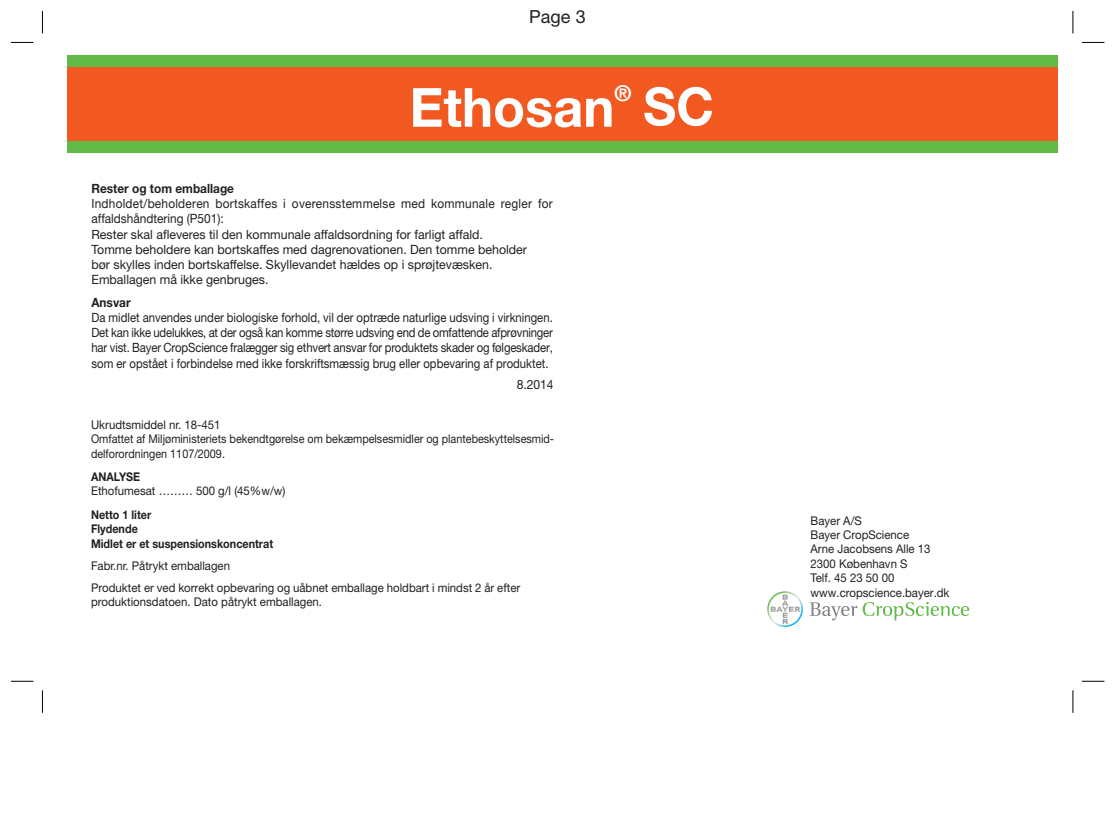
<style>
.page{position:relative;width:1115px;height:830px;background:#fff}
.page>*{position:absolute;margin:0;border:0;box-sizing:border-box;transform-origin:0 0}
.t1{font:700 54px "Helvetica Neue";color:#fff}
.t2{font:700 52.5px "Helvetica Neue";color:#fff}
.t3{font:700 21.9px "Helvetica Neue";color:#fff}
.t4{font:18px "Helvetica Neue";color:#231f20}
.t5{font:12.75px/15.3px "Helvetica Neue";color:#231f20;text-align:justify;scale:.89 1}
.t6{font:12.75px/15.3px "Helvetica Neue";color:#231f20;scale:.93 1}
.t7{font:700 12.75px "Helvetica Neue";color:#231f20;scale:.93 1}
.t8{font:12.75px "Helvetica Neue";color:#231f20;scale:.95 1}
.t9{font:12px/14.4px "Helvetica Neue";color:#231f20;scale:.95 1}
.t10{font:700 12px/14.4px "Helvetica Neue";color:#231f20;scale:.9 1}
</style>
<div class="page">
<svg style="left:1072px;top:690px;width:1px;height:22px"></svg>
<svg style="left:1072px;top:11px;width:1px;height:22px"></svg>
<svg style="left:42px;top:690px;width:1px;height:22px"></svg>
<svg style="left:42px;top:11px;width:1px;height:22px"></svg>
<svg style="left:1082px;top:680px;width:21px;height:1px"></svg>
<svg style="left:11px;top:680px;width:22px;height:1px"></svg>
<svg style="left:1081px;top:42px;width:22px;height:1px"></svg>
<svg style="left:11px;top:42px;width:22px;height:1px"></svg>
<div style="left:67px;top:67px;width:990px;height:74px;background:#f15921"></div>
<div style="left:67px;top:55px;width:990px;height:12px;background:#60bb46"></div>
<div style="left:67px;top:141px;width:990px;height:11px;background:#60bb46"></div>
<svg style="left:809px;top:602px;width:159px;height:18px"></svg>
<svg style="left:767px;top:591px;width:35px;height:35px"></svg>
<h3 class="t4" style="left:529px;top:10px;width:58px">Page 3</h3>
<h1 class="t1" style="left:409px;top:88px;width:206px">Ethosan</h1>
<h3 class="t3" style="left:614px;top:85px;width:18px">®</h3>
<h2 class="t2" style="left:643px;top:88px;width:72px">SC</h2>
<p class="t7" style="left:91px;top:183px;width:155px">Rester og tom emballage</p>
<p class="t6" style="left:91px;top:197px;width:497px">Indholdet/beholderen bortskaffes i overensstemmelse med kommunale regler for affaldshåndtering (P501):<br>Rester skal afleveres til den kommunale affaldsordning for farligt affald.<br>Tomme beholdere kan bortskaffes med dagrenovationen. Den tomme beholder<br>bør skylles inden bortskaffelse. Skyllevandet hældes op i sprøjtevæsken.<br>Emballagen må ikke genbruges.</p>
<p class="t7" style="left:91px;top:297px;width:44px">Ansvar</p>
<p class="t5" style="left:91px;top:311px;width:519px">Da midlet anvendes under biologiske forhold, vil der optræde naturlige udsving i virkningen.<br>Det kan ikke udelukkes, at der også kan komme større udsving end de omfattende afprøvninger har vist. Bayer CropScience fralægger sig ethvert ansvar for produktets skader og følgeskader, som er opstået i forbindelse med ikke forskriftsmæssig brug eller opbevaring af produktet.</p>
<p class="t8" style="left:516px;top:379px;width:40px">8.2014</p>
<p class="t9" style="left:91px;top:418px;width:489px">Ukrudtsmiddel nr. 18-451<br>Omfattet af Miljøministeriets bekendtgørelse om bekæmpelsesmidler og plantebeskyttelsesmid&shy;delforordningen 1107/2009.</p>
<p class="t10" style="left:91px;top:470px;width:56px">ANALYSE</p>
<p class="t9" style="left:91px;top:485px;width:206px">Ethofumesat ……… 500 g/l (45%w/w)</p>
<p class="t10" style="left:91px;top:508px;width:204px">Netto 1 liter<br>Flydende<br>Midlet er et suspensionskoncentrat</p>
<p class="t9" style="left:91px;top:555px;width:453px;line-height:21.9px">Fabr.nr. Påtrykt emballagen<br>Produktet er ved korrekt opbevaring og uåbnet emballage holdbart i mindst 2 år efter</p>
<p class="t9" style="left:91px;top:595px;width:244px">produktionsdatoen. Dato påtrykt emballagen.</p>
<p class="t9" style="left:810px;top:514px;width:148px">Bayer A/S<br>Bayer CropScience<br>Arne Jacobsens Alle 13<br>2300 København S<br>Telf. 45 23 50 00 www.cropscience.bayer.dk</p>
</div>
